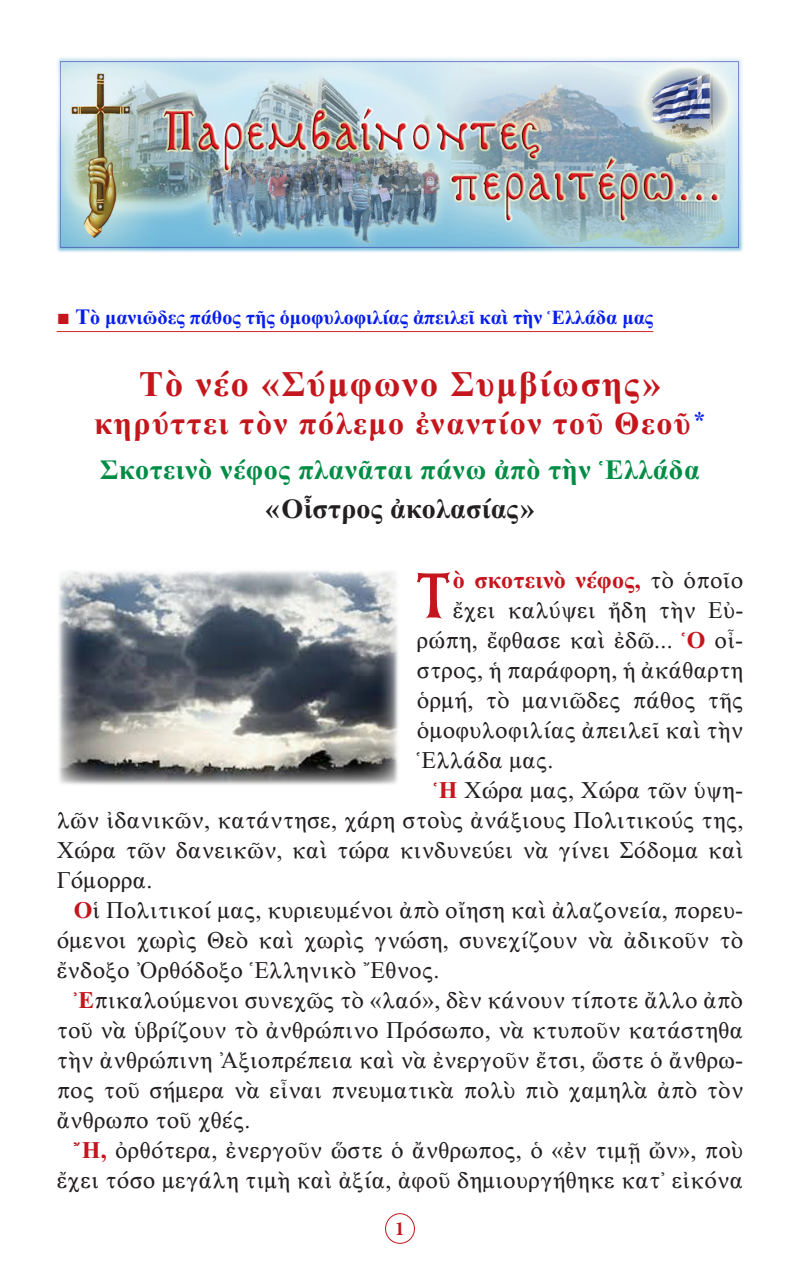
<style>
.page{position:relative;width:800px;height:1270px;background:#fff}
.page>*{position:absolute;margin:0;border:0;box-sizing:border-box;transform-origin:0 0}
.t1{font:63.8px "BYZIMAK";color:#c4161c}
.t2{font:36px "CTOS New Times Bold Test 1";letter-spacing:.05em;color:#c4161c}
.t3{font:32px "CTOS New Times Bold Test 1";letter-spacing:.05em;color:#c4161c}
.t4{font:28px "CTOS New Times Bold Test 1";letter-spacing:.02em;color:#008c44}
.t5{font:28px "CTOS New Times Bold Test 1";letter-spacing:.01em;color:#231f20}
.t6{font:24px/30px "CTOS New Times Roman Test 1";letter-spacing:.01em;color:#231f20;text-align:justify}
.t7{font:24px "CTOS New Times Bold Test 1";letter-spacing:.01em;color:#c4161c}
.t8{font:20px "CTOS New Times Bold Test 1";color:#071eec}
.t9{font:700 20px "Minion Pro";color:#c4161c}
.s1{font-size:22px;color:#c4161c}
.s2{font-size:22px}
.s3{font-family:"CTOS New Times Roman Test 1";color:#231f20}
.s4{font-family:"CTOS New Times Bold Test 1";color:#c4161c}
</style>
<div class="page">
<div style="left:385px;top:1213px;width:30px;height:31px;border:1px solid #c4161c;border-radius:50%"></div>
<hr style="left:57px;top:331px;width:596px;height:1px;background:#d1232a">
<img style="left:57px;top:57px;width:686px;height:195px">
<img style="left:58px;top:571px;width:340px;height:214px">
<p class="t8" style="left:57px;top:306px;width:598px"><span class="s1">■</span> <span class="s2">Τ</span>ὸ μανιῶδες πάθος τῆς ὁμοφυλοφιλίας ἀπειλεῖ καὶ τὴν Ἑλλάδα μας</p>
<p class="t2" style="left:139px;top:364px;width:523px">Τὸ νέο «Σύμφωνο Συμβίωσης»</p>
<p class="t3" style="left:94px;top:405px;width:612px">κηρύττει τὸν πόλεμο ἐναντίον τοῦ Θεοῦ<sup>*</sup></p>
<p class="t4" style="left:100px;top:454px;width:601px">Σκοτεινὸ νέφος πλανᾶται πάνω ἀπὸ τὴν Ἑλλάδα</p>
<p class="t5" style="left:266px;top:493px;width:270px">«Οἶστρος ἀκολασίας»</p>
<p class="t1" style="left:415px;top:558px;width:39px">T</p>
<p class="t7" style="left:453px;top:566px;width:292px">ὸ σκοτεινὸ νέφος, <span class="s3">τὸ ὁποῖο</span></p>
<p class="t6" style="left:453px;top:595px;width:292px">ἔχει καλύψει ἤδη τὴν Εὐ-</p>
<p class="t6" style="left:417px;top:625px;width:328px">ρώπη, ἔφθασε καὶ ἐδῶ... <span class="s4">Ὁ</span> οἶ-</p>
<p class="t6" style="left:417px;top:655px;width:328px">στρος, ἡ παράφορη, ἡ ἀκάθαρτη</p>
<p class="t6" style="left:417px;top:685px;width:328px">ὁρμή, τὸ μανιῶδες πάθος τῆς</p>
<p class="t6" style="left:417px;top:715px;width:328px">ὁμοφυλοφιλίας ἀπειλεῖ καὶ τὴν</p>
<p class="t6" style="left:417px;top:745px;width:138px">Ἑλλάδα μας.</p>
<p class="t6" style="left:57px;top:775px;width:688px;text-indent:377px"><span class="s4">Ἡ</span> Χώρα μας, Χώρα τῶν ὑψη&shy;λῶν ἰδανικῶν, κατάντησε, χάρη στοὺς ἀνάξιους Πολιτικούς της, Χώρα τῶν δανεικῶν, καὶ τώρα κινδυνεύει νὰ γίνει Σόδομα καὶ Γόμορρα.</p>
<p class="t6" style="left:74px;top:895px;width:671px"><span class="s4">Ο</span>ἱ Πολιτικοί μας, κυριευμένοι ἀπὸ οἴηση καὶ ἀλαζονεία, πορευ-</p>
<p class="t6" style="left:57px;top:925px;width:688px">όμενοι χωρὶς Θεὸ καὶ χωρὶς γνώση, συνεχίζουν νὰ ἀδικοῦν τὸ ἔνδοξο Ὀρθόδοξο Ἑλληνικὸ Ἔθνος.</p>
<p class="t6" style="left:57px;top:985px;width:688px;text-indent:17px"><span class="s4">Ἐ</span>πικαλούμενοι συνεχῶς τὸ «λαό», δὲν κάνουν τίποτε ἄλλο ἀπὸ τοῦ νὰ ὑβρίζουν τὸ ἀνθρώπινο Πρόσωπο, νὰ κτυποῦν κατάστηθα τὴν ἀνθρώπινη Ἀξιοπρέπεια καὶ νὰ ἐνεργοῦν ἔτσι, ὥστε ὁ ἄνθρω&shy;πος τοῦ σήμερα νὰ εἶναι πνευματικὰ πολὺ πιὸ χαμηλὰ ἀπὸ τὸν ἄνθρωπο τοῦ χθές.</p>
<p class="t6" style="left:57px;top:1135px;width:688px;text-align:right"><span class="s4">Ἤ,</span> ὀρθότερα, ἐνεργοῦν ὥστε ὁ ἄνθρωπος, ὁ «ἐν τιμῇ ὤν», ποὺ ἔχει τόσο μεγάλη τιμὴ καὶ ἀξία, ἀφοῦ δημιουργήθηκε κατ᾿ εἰκόνα</p>
<p class="t9" style="left:395px;top:1215px;width:11px">1</p>
</div>
